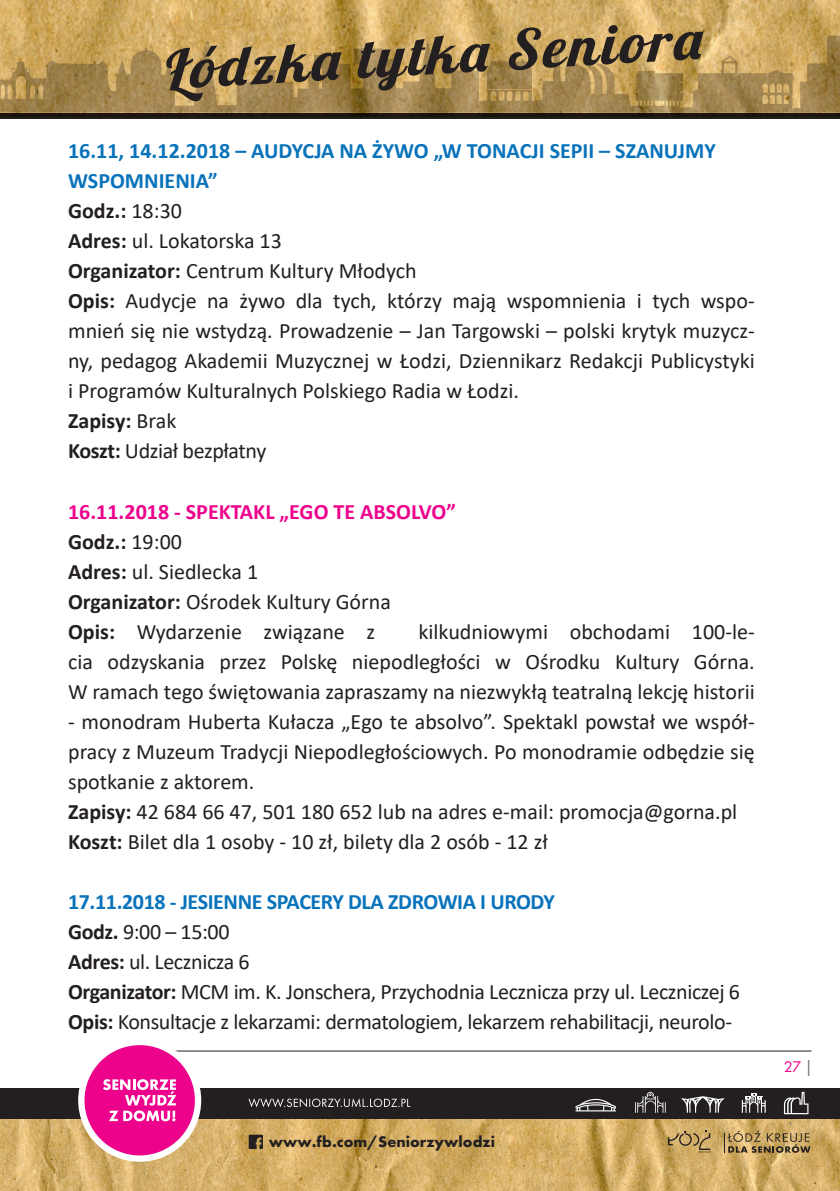
<style>
.page{position:relative;width:840px;height:1191px;background:#fff}
.page>*{position:absolute;margin:0;border:0;box-sizing:border-box;transform-origin:0 0}
.t1{font:22px/30px "Calibri";color:#231f20}
.t2{font:22px/30px "Calibri";letter-spacing:-.02em;color:#231f20}
.t3{font:16px "Futura PT Bold";color:#231f20}
.t4{font:16px "Futura PT Book";color:#ed028c}
.s1{font-weight:700;color:#0873bb}
.s2{font-weight:700}
.s3{font-weight:700;color:#ed028c}
.s4{color:#6c6d70}
</style>
<div class="page">
<hr style="left:138px;top:1050px;width:673px;height:1px;background:#231f20">
<img style="left:0;top:1119px;width:839px;height:72px">
<svg style="left:667px;top:1130px;width:43px;height:22px"></svg>
<svg style="left:723px;top:1130px;width:87px;height:22px;background:#aa8e5a"></svg>
<div style="left:0;top:1088px;width:839px;height:30px;background:#231f20"></div>
<svg style="left:575px;top:1098px;width:40px;height:13px"></svg>
<svg style="left:783px;top:1091px;width:25px;height:23px"></svg>
<svg style="left:635px;top:1091px;width:30px;height:21px"></svg>
<svg style="left:681px;top:1096px;width:42px;height:16px"></svg>
<svg style="left:741px;top:1093px;width:24px;height:19px"></svg>
<svg style="left:248px;top:1098px;width:162px;height:9px"></svg>
<div style="left:0;top:113px;width:839px;height:5px;background:#231f20"></div>
<div style="left:78px;top:1038px;width:123px;height:123px;background:#fff;border-radius:50%"></div>
<div style="left:84px;top:1045px;width:111px;height:110px;background:#ed028c;border-radius:50%"></div>
<svg style="left:103px;top:1079px;width:73px;height:42px"></svg>
<svg style="left:248px;top:1134px;width:15px;height:15px"></svg>
<img style="left:0;top:0;width:839px;height:117px">
<svg style="left:0;top:36px;width:839px;height:77px;background:#b09054"></svg>
<svg style="left:166px;top:41px;width:175px;height:60px;background:#92784c"></svg>
<svg style="left:357px;top:25px;width:346px;height:66px;background:#9c814f"></svg>
<p class="t1" style="left:68px;top:135px;width:687px"><span class="s1">16.11, 14.12.2018 – AUDYCJA NA ŻYWO „W TONACJI SEPII – SZANUJMY WSPOMNIENIA”<br></span><span class="s2">Godz.:</span> 18:30<br><span class="s2">Adres:</span> ul. Lokatorska 13<br><span class="s2">Organizator:</span> Centrum Kultury Młodych<br><span class="s2">Opis:</span> Audycje na żywo dla tych, którzy mają wspomnienia i tych wspo&shy;mnień się nie wstydzą. Prowadzenie – Jan Targowski – polski krytyk muzycz&shy;ny, pedagog Akademii Muzycznej w Łodzi, Dziennikarz Redakcji Publicystyki i Programów Kulturalnych Polskiego Radia w Łodzi.<br><span class="s2">Zapisy:</span> Brak<br><span class="s2">Koszt:</span> Udział bezpłatny</p>
<p class="t1" style="left:68px;top:495px;width:389px"><span class="s3">16.11.2018 - SPEKTAKL „EGO TE ABSOLVO”<br></span><span class="s2">Godz.:</span> 19:00<br><span class="s2">Adres:</span> ul. Siedlecka 1<br><span class="s2">Organizator:</span> Ośrodek Kultury Górna<br><span class="s2">Opis:</span> Wydarzenie związane z</p>
<p class="t1" style="left:68px;top:615px;width:687px;text-align:justify;text-indent:350px">kilkudniowymi obchodami 100-le&shy;cia odzyskania przez Polskę niepodległości w Ośrodku Kultury Górna.<br>W ramach tego świętowania zapraszamy na niezwykłą teatralną lekcję historii</p>
<p class="t1" style="left:68px;top:706px;width:687px">- monodram Huberta Kułacza „Ego te absolvo”. Spektakl powstał we współ&shy;pracy z Muzeum Tradycji Niepodległościowych. Po monodramie odbędzie się spotkanie z aktorem.<br><span class="s2">Zapisy:</span> 42 684 66 47, 501 180 652 lub na adres e-mail: promocja@gorna.pl <span class="s2">Koszt:</span> Bilet dla 1 osoby - 10 zł, bilety dla 2 osób - 12 zł</p>
<p class="t2" style="left:68px;top:886px;width:673px"><span class="s1">17.11.2018 - JESIENNE SPACERY DLA ZDROWIA I URODY<br></span><span class="s2">Godz.</span> 9:00 – 15:00<br><span class="s2">Adres:</span> ul. Lecznicza 6<br><span class="s2">Organizator:</span> MCM im. K. Jonschera, Przychodnia Lecznicza przy ul. Leczniczej 6<br><span class="s2">Opis:</span> Konsultacje z lekarzami: dermatologiem, lekarzem rehabilitacji, neurolo-</p>
<p class="t3" style="left:268px;top:1131px;width:228px">www.fb.com/Seniorzywlodzi</p>
<p class="t4" style="left:783px;top:1056px;width:30px">27 <span class="s4">|</span></p>
</div>
